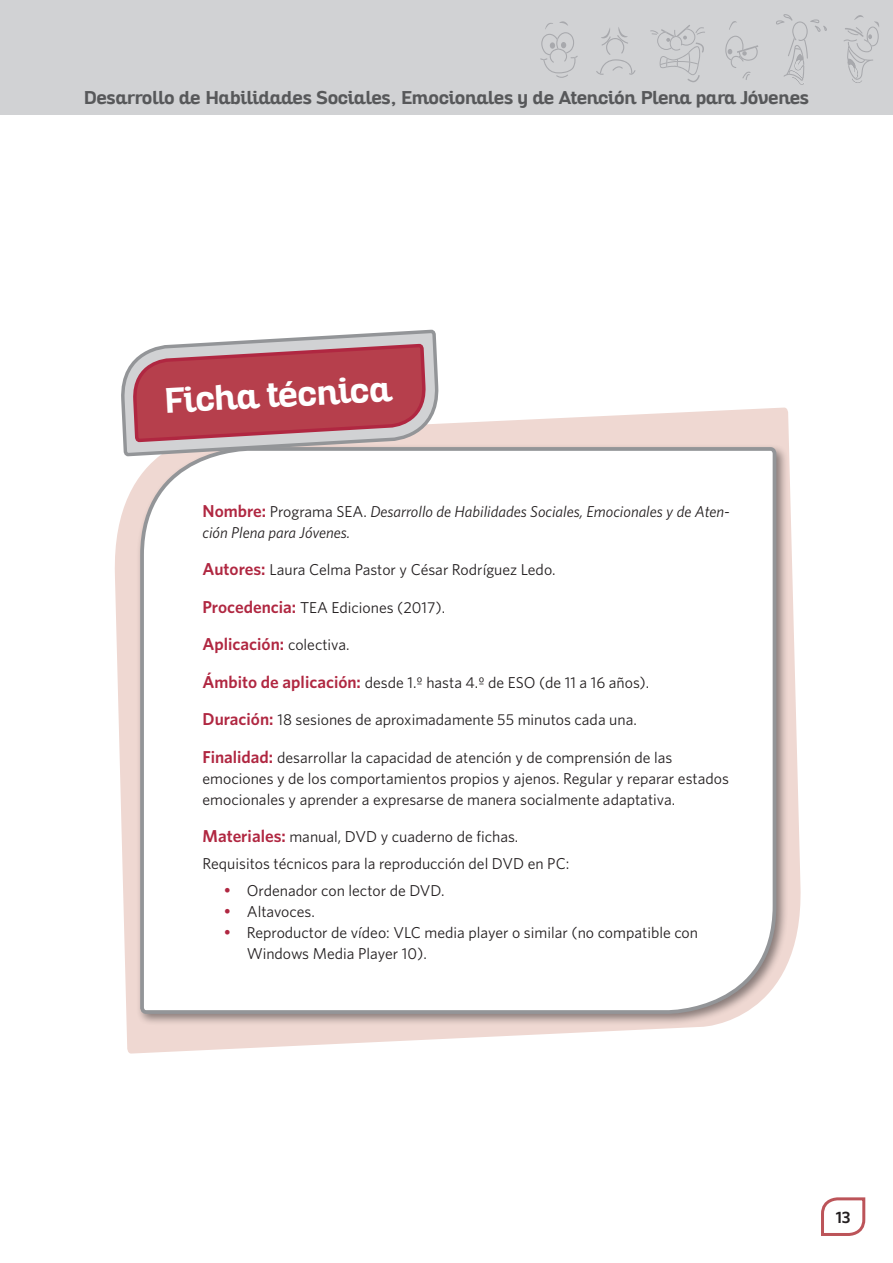
<style>
.page{position:relative;width:893px;height:1263px;background:#fff}
.page>*{position:absolute;margin:0;border:0;box-sizing:border-box;transform-origin:0 0}
.t1{font:700 34.35px "Altair";color:#fff}
.t2{font:700 18px "Altair";color:#57585a}
.t3{font:600 17.25px "Whitney";color:#b02741}
.t4{font:600 16.5px "Whitney";color:#231f20}
.t5{font:15.75px/21px "Whitney";color:#231f20}
.t6{font:italic 15.75px/21px "Whitney";color:#231f20}
.s1{font-weight:600;font-style:normal;font-size:17.25px;color:#b02741}
.s2{font-style:normal}
.s3{font-weight:600;font-size:17.25px;color:#b02741}
.s4{font-weight:400;font-size:15.75px;color:#231f20}
.s5{color:#b02741}
</style>
<div class="page">
<svg style="left:821px;top:1197px;width:45px;height:39px"></svg>
<div style="left:0;top:0;width:893px;height:115px;background:#d1d2d4"></div>
<svg style="left:596px;top:27px;width:39px;height:48px"></svg>
<svg style="left:540px;top:21px;width:38px;height:57px"></svg>
<svg style="left:844px;top:15px;width:35px;height:65px"></svg>
<svg style="left:776px;top:14px;width:51px;height:67px"></svg>
<svg style="left:729px;top:21px;width:8px;height:9px"></svg>
<svg style="left:725px;top:36px;width:33px;height:44px"></svg>
<svg style="left:650px;top:25px;width:55px;height:57px"></svg>
<img style="left:789px;top:54px;width:69px;height:25px">
<svg style="left:115px;top:407px;width:686px;height:647px;fill:#efd8d2"></svg>
<div style="left:136px;top:443px;width:653px;height:583px;background:#231f20;opacity:.5"></div>
<svg style="left:138px;top:445px;width:640px;height:571px"></svg>
<svg style="left:121px;top:455px;width:318px;height:141px"></svg>
<svg style="left:121px;top:331px;width:318px;height:124px"></svg>
<p class="t2" style="left:84px;top:86px;width:727px">Desarrollo de Habilidades Sociales, Emocionales y de Atención Plena para Jóvenes</p>
<h1 class="t1" style="left:163px;top:378px;width:229px;rotate:-3deg">Ficha técnica</h1>
<p class="t6" style="left:203px;top:500px;width:529px"><span class="s1">Nombre:</span> <span class="s2">Programa SEA.</span> Desarrollo de Habilidades Sociales, Emocionales y de Aten&shy;ción Plena para Jóvenes.</p>
<p class="t5" style="left:203px;top:559px;width:354px"><span class="s3">Autores:</span> Laura Celma Pastor y César Rodríguez Ledo.</p>
<p class="t5" style="left:203px;top:596px;width:244px"><span class="s3">Procedencia:</span> TEA Ediciones (2017).</p>
<p class="t3" style="left:203px;top:633px;width:148px">Aplicación: <span class="s4">colectiva.</span></p>
<p class="t5" style="left:203px;top:671px;width:448px"><span class="s3">Ámbito de aplicación:</span> desde 1.º hasta 4.º de ESO (de 11 a 16 años).</p>
<p class="t5" style="left:203px;top:709px;width:436px"><span class="s3">Duración:</span> 18 sesiones de aproximadamente 55 minutos cada una.</p>
<p class="t5" style="left:203px;top:746px;width:528px"><span class="s3">Finalidad:</span> desarrollar la capacidad de atención y de comprensión de las emociones y de los comportamientos propios y ajenos. Regular y reparar estados emocionales y aprender a expresarse de manera socialmente adaptativa.</p>
<p class="t5" style="left:203px;top:823px;width:368px;line-height:27px"><span class="s3">Materiales:</span> manual, DVD y cuaderno de fichas.<br>Requisitos técnicos para la reproducción del DVD en PC:</p>
<p class="t5" style="left:224px;top:880px;width:222px"><span class="s5">•</span> Ordenador con lector de DVD.</p>
<p class="t5" style="left:224px;top:901px;width:93px"><span class="s5">•</span> Altavoces.</p>
<p class="t5" style="left:247px;top:922px;width:453px;text-indent:-23px"><span class="s5">•</span> Reproductor de vídeo: VLC media player o similar (no compatible con<br>Windows Media Player 10).</p>
<p class="t4" style="left:836px;top:1206px;width:17px">13</p>
</div>
